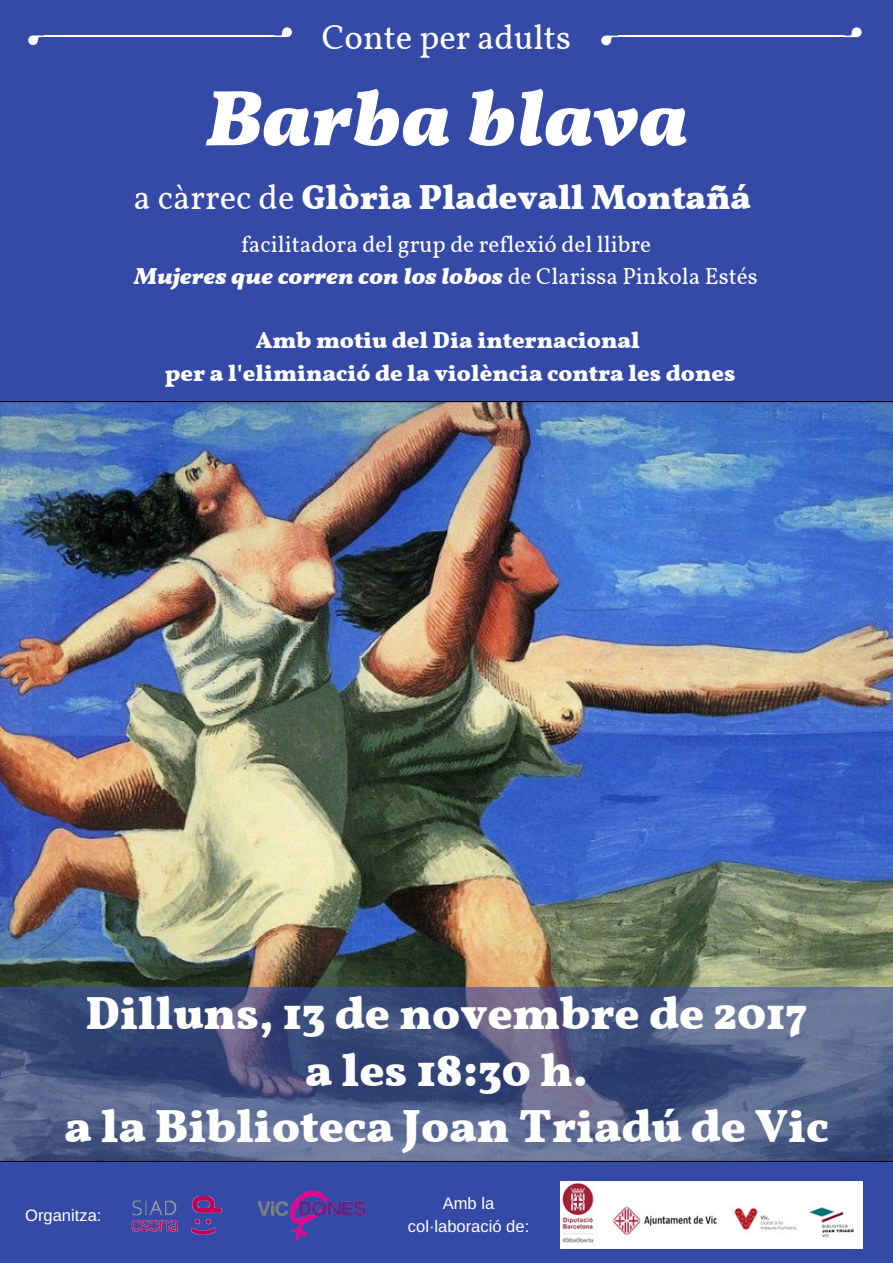
<style>
.page{position:relative;width:893px;height:1263px;background:#3549a6}
.page>*{position:absolute;margin:0;border:0;box-sizing:border-box;transform-origin:0 0}
.t1{font:italic 700 79.5px "Vollkorn";color:#fff}
.t2{font:700 46.35px/56.2px "Vollkorn";color:#fff;text-align:center}
.t3{font:700 34.8px "Vollkorn";color:#fff}
.t4{font:34.8px "Vollkorn";color:#fff}
.t5{font:23.17px/32.1px "Vollkorn";color:#fff;text-align:center}
.t6{font:700 23.17px/32.1px "Vollkorn";color:#fff;text-align:center}
.t7{font:16.58px/23.1px "Arimo";color:#fff;text-align:center}
.s1{font-weight:400}
.s2{font-weight:700;font-style:italic}
</style>
<div class="page">
<img style="left:560px;top:1181px;width:302px;height:67px">
<img style="left:0;top:402px;width:893px;height:585px">
<svg style="left:0;top:987px;width:893px;height:174px;background:#4d5b85"></svg>
<hr style="left:45px;top:36px;width:230px;height:1px;background:#fff">
<svg style="left:28px;top:35px;width:17px;height:10px"></svg>
<svg style="left:275px;top:27px;width:17px;height:10px"></svg>
<hr style="left:618px;top:36px;width:227px;height:1px;background:#fff">
<svg style="left:601px;top:36px;width:17px;height:9px"></svg>
<svg style="left:844px;top:27px;width:18px;height:10px"></svg>
<img style="left:131px;top:1195px;width:92px;height:40px">
<img style="left:257px;top:1190px;width:109px;height:51px">
<h3 class="t4" style="left:322px;top:16px;width:251px">Conte per adults</h3>
<h1 class="t1" style="left:205px;top:69px;width:484px">Barba blava</h1>
<h3 class="t3" style="left:133px;top:175px;width:619px"><span class="s1">a càrrec de</span> Glòria Pladevall Montañá</h3>
<p class="t5" style="left:134px;top:227px;width:625px">facilitadora del grup de reflexió del llibre<br><span class="s2">Mujeres que corren con los lobos</span> de Clarissa Pinkola Estés</p>
<p class="t6" style="left:165px;top:324px;width:572px">Amb motiu del Dia internacional<br>per a l'eliminació de la violència contra les dones</p>
<h2 class="t2" style="left:65px;top:984px;width:765px">Dilluns, 13 de novembre de 2017<br>a les 18:30 h.<br>a la Biblioteca Joan Triadú de Vic</h2>
<p class="t7" style="left:25px;top:1204px;width:78px">Organitza:</p>
<p class="t7" style="left:408px;top:1192px;width:123px">Amb la col·laboració de:</p>
</div>
